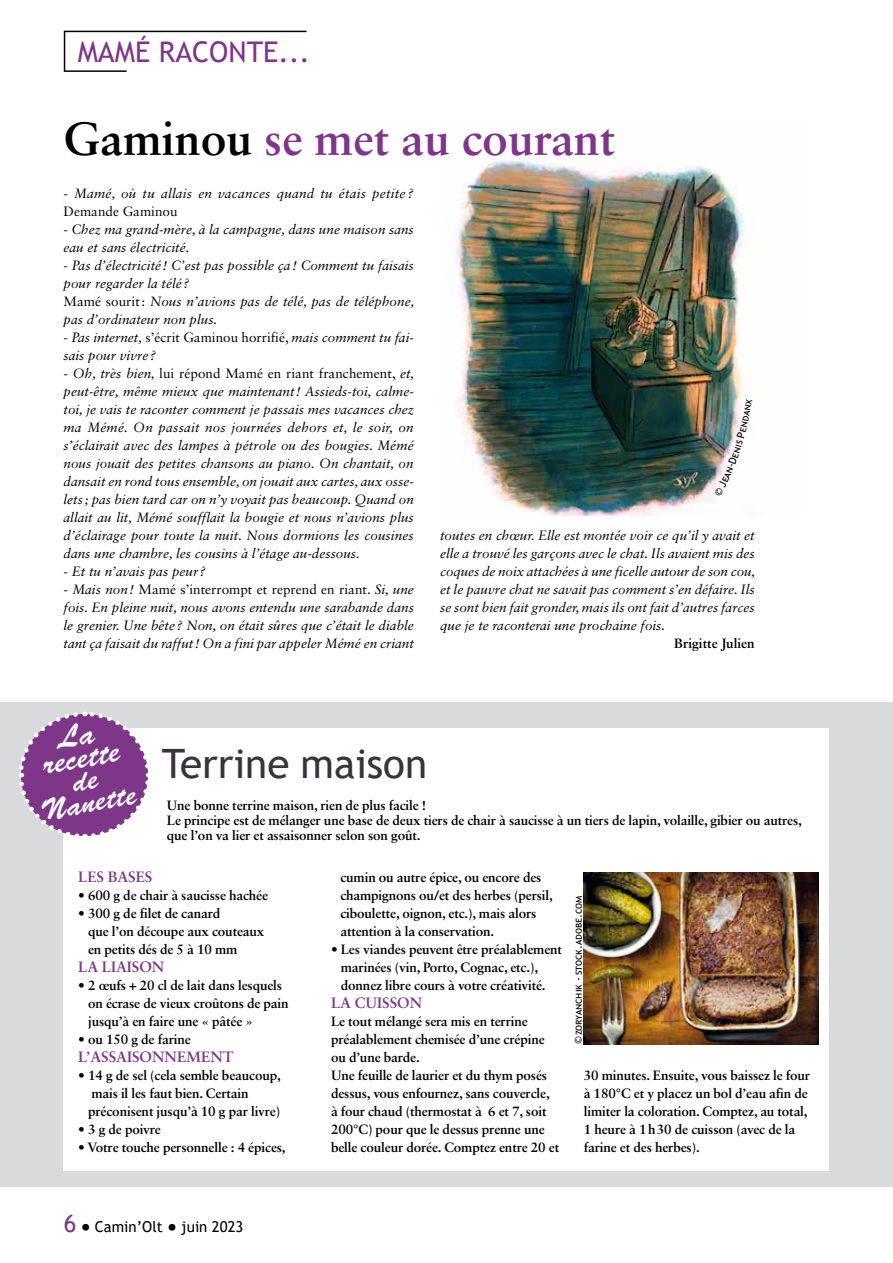
<style>
.page{position:relative;width:893px;height:1263px;background:#fff}
.page>*{position:absolute;margin:0;border:0;box-sizing:border-box;transform-origin:0 0}
.t1{font:700 46.5px "Sabon LT Std";color:#7e3689}
.t2{font:40.5px "Trebuchet MS";color:#39343b}
.t3{font:31.5px/22.5px "Brush Scr D";color:#fff;text-align:center}
.t4{font:30px/22.4px "Brush Scr D";color:#fff;text-align:center}
.t5{font:28.5px "Trebuchet MS";color:#7e3689}
.t6{font:700 15px "Sabon LT Std";color:#7e3689}
.t7{font:15px "Trebuchet MS";color:#000}
.t8{font:italic 13.5px/18px "Sabon LT Std";color:#000}
.t9{font:700 13.5px/18px "Sabon LT Std";letter-spacing:-.01em;color:#000}
.t10{font:13.5px "Sabon LT Std";color:#000}
.t11{font:10.5px "Trebuchet MS";color:#000}
.s1{color:#000}
.s2{font-style:normal}
.s3{font-size:24px;color:#7e3689}
.s4{font-size:24px}
</style>
<div class="page">
<svg style="left:63px;top:30px;width:244px;height:42px"></svg>
<div style="left:0;top:702px;width:893px;height:484px;background:#d9dadb"></div>
<div style="left:64px;top:728px;width:765px;height:442px;background:#fff"></div>
<img style="left:456px;top:159px;width:288px;height:356px">
<svg style="left:19px;top:712px;width:129px;height:129px"></svg>
<img style="left:583px;top:872px;width:236px;height:172px">
<img style="left:714px;top:399px;width:30px;height:97px">
<h3 class="t5" style="left:78px;top:34px;width:234px">MAMÉ RACONTE...</h3>
<h1 class="t1" style="left:64px;top:110px;width:553px"><span class="s1">Gaminou</span> se met au courant</h1>
<p class="t8" style="left:64px;top:184px;width:352px">- Mamé, où tu allais en vacances quand tu étais petite ?</p>
<p class="t10" style="left:64px;top:203px;width:115px">Demande Gaminou</p>
<p class="t8" style="left:64px;top:220px;width:352px">- Chez ma grand-mère, à la campagne, dans une maison sans eau et sans électricité.</p>
<p class="t8" style="left:64px;top:256px;width:352px">- Pas d’électricité ! C’est pas possible ça! Comment tu faisais pour regarder la télé ?<br><span class="s2">Mamé sourit:</span> Nous n’avions pas de télé, pas de téléphone, pas d’ordinateur non plus.</p>
<p class="t8" style="left:64px;top:328px;width:352px">- Pas internet, <span class="s2">s’écrit Gaminou horrifié,</span> mais comment tu fai&shy;sais pour vivre ?</p>
<p class="t8" style="left:64px;top:364px;width:352px;text-align:justify">- Oh, très bien, <span class="s2">lui répond Mamé en riant franchement,</span> et, peut-être, même mieux que maintenant! Assieds-toi, calme&shy;toi, je vais te raconter comment je passais mes vacances chez ma Mémé. On passait nos journées dehors et, le soir, on s’éclairait avec des lampes à pétrole ou des bougies. Mémé nous jouait des petites chansons au piano. On chantait, on dansait en rond tous ensemble, on jouait aux cartes, aux osse&shy;lets; pas bien tard car on n’y voyait pas beaucoup. Quand on allait au lit, Mémé soufflait la bougie et nous n’avions plus d’éclairage pour toute la nuit. Nous dormions les cousines dans une chambre, les cousins à l’étage au-dessous.</p>
<p class="t8" style="left:64px;top:562px;width:144px">- Et tu n’avais pas peur ?</p>
<p class="t8" style="left:64px;top:580px;width:352px;text-align:justify">- Mais non! <span class="s2">Mamé s’interrompt et reprend en riant.</span> Si, une fois. En pleine nuit, nous avons entendu une sarabande dans le grenier. Une bête ? Non, on était sûres que c’était le diable tant ça faisait du raffut! On a fini par appeler Mémé en criant</p>
<p class="t8" style="left:440px;top:526px;width:317px;text-align:justify">toutes en chœur. Elle est montée voir ce qu’il y avait et elle a trouvé les garçons avec le chat. Ils avaient mis des coques de noix attachées à une ficelle autour de son cou, et le pauvre chat ne savait pas comment s’en défaire. Ils se sont bien fait gronder, mais ils ont fait d’autres farces que je te raconterai une prochaine fois.</p>
<p class="t9" style="left:674px;top:634px;width:82px">Brigitte Julien</p>
<h3 class="t3" style="left:37px;top:731px;width:80px;rotate:-10deg">La recette</h3>
<h3 class="t4" style="left:37px;top:777px;width:97px;rotate:-10deg">de<br>Nanette</h3>
<h2 class="t2" style="left:162px;top:738px;width:267px">Terrine maison</h2>
<p class="t9" style="left:167px;top:798px;width:637px;line-height:15px">Une bonne terrine maison, rien de plus facile !<br>Le principe est de mélanger une base de deux tiers de chair à saucisse à un tiers de lapin, volaille, gibier ou autres, que l’on va lier et assaisonner selon son goût.</p>
<p class="t6" style="left:78px;top:867px;width:76px">LES BASES</p>
<p class="t9" style="left:78px;top:886px;width:191px">• 600 g de chair à saucisse hachée</p>
<p class="t9" style="left:88px;top:904px;width:178px;text-indent:-10px">• 300 g de filet de canard<br>que l’on découpe aux couteaux en petits dés de 5 à 10 mm</p>
<p class="t6" style="left:78px;top:957px;width:88px">LA LIAISON</p>
<p class="t9" style="left:88px;top:976px;width:202px;text-indent:-10px">• 2 œufs + 20 cl de lait dans lesquels on écrase de vieux croûtons de pain jusqu’à en faire une « pâtée »</p>
<p class="t9" style="left:78px;top:1030px;width:114px">• ou 150 g de farine</p>
<p class="t6" style="left:78px;top:1047px;width:157px">L’ASSAISONNEMENT</p>
<p class="t9" style="left:88px;top:1066px;width:194px;text-indent:-10px">• 14 g de sel (cela semble beaucoup, mais il les faut bien. Certain préconisent jusqu’à 10 g par livre)</p>
<p class="t9" style="left:78px;top:1120px;width:84px">• 3 g de poivre</p>
<p class="t9" style="left:78px;top:1138px;width:209px">• Votre touche personnelle : 4 épices,</p>
<p class="t7" style="left:64px;top:1217px;width:181px"><span class="s3">6</span><span class="s4">•</span> Camin’Olt <span class="s4">•</span> juin 2023</p>
<p class="t9" style="left:340px;top:868px;width:214px">cumin ou autre épice, ou encore des champignons ou/et des herbes (persil, ciboulette, oignon, etc.), mais alors attention à la conservation.</p>
<p class="t9" style="left:341px;top:940px;width:223px;text-indent:-10px">• Les viandes peuvent être préalablement marinées (vin, Porto, Cognac, etc.), donnez libre cours à votre créativité.</p>
<p class="t6" style="left:331px;top:993px;width:93px">LA CUISSON</p>
<p class="t9" style="left:331px;top:1012px;width:230px">Le tout mélangé sera mis en terrine préalablement chemisée d’une crépine ou d’une barde.<br>Une feuille de laurier et du thym posés dessus, vous enfournez, sans couvercle, à four chaud (thermostat à 6 et 7, soit 200°C) pour que le dessus prenne une belle couleur dorée. Comptez entre 20 et</p>
<p class="t11" style="left:572px;top:1044px;width:150px;rotate:-90deg">©zoryanchik - stock.adobe.com</p>
<p class="t9" style="left:584px;top:1066px;width:228px">30 minutes. Ensuite, vous baissez le four à 180°C et y placez un bol d’eau afin de limiter la coloration. Comptez, au total, 1 heure à 1h30 de cuisson (avec de la farine et des herbes).</p>
</div>
